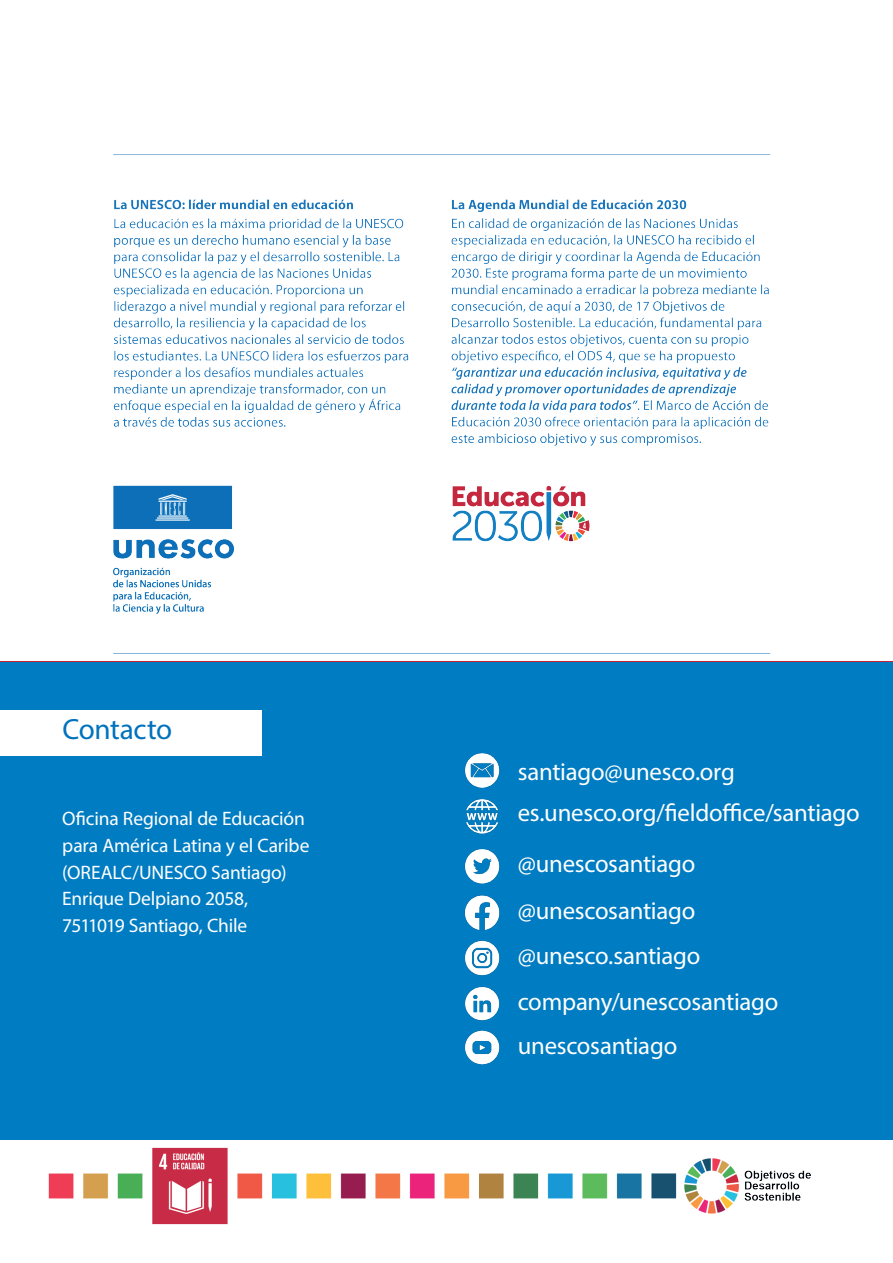
<style>
.page{position:relative;width:893px;height:1263px;background:#fff}
.page>*{position:absolute;margin:0;border:0;box-sizing:border-box;transform-origin:0 0}
.KPI_centre_bold{font:29.25px "Myriad Pro";letter-spacing:-.01em;color:#0072bc}
.KPI_centre_bold-2{font:24.75px "Myriad Pro";letter-spacing:-.01em;color:#fff}
.KPI_centre_bold-3{font:19.5px/26.7px "Myriad Pro";letter-spacing:-.01em;color:#fff}
</style>
<div class="page">
<img style="left:113px;top:154px;width:658px;height:500px">
<img style="left:48px;top:1147px;width:763px;height:78px">
<div style="left:0;top:662px;width:893px;height:478px;background:#007cc2"></div>
<img style="left:465px;top:753px;width:35px;height:35px">
<img style="left:466px;top:799px;width:33px;height:35px">
<img style="left:465px;top:849px;width:35px;height:35px">
<img style="left:465px;top:895px;width:35px;height:35px">
<img style="left:465px;top:1030px;width:35px;height:35px">
<img style="left:465px;top:940px;width:35px;height:36px">
<img style="left:465px;top:986px;width:35px;height:35px">
<div style="left:0;top:710px;width:262px;height:45px;background:#fff"></div>
<p class="KPI_centre_bold" style="left:62px;top:711px;width:111px">Contacto</p>
<p class="KPI_centre_bold-3" style="left:62px;top:805px;width:249px">Oficina Regional de Educación para América Latina y el Caribe (OREALC/UNESCO Santiago)<br>Enrique Delpiano 2058,<br>7511019 Santiago, Chile</p>
<p class="KPI_centre_bold-2" style="left:518px;top:756px;width:219px">santiago@unesco.org</p>
<p class="KPI_centre_bold-2" style="left:518px;top:798px;width:344px">es.unesco.org/fieldoffice/santiago</p>
<p class="KPI_centre_bold-2" style="left:518px;top:848px;width:179px">@unescosantiago</p>
<p class="KPI_centre_bold-2" style="left:518px;top:895px;width:179px">@unescosantiago</p>
<p class="KPI_centre_bold-2" style="left:518px;top:941px;width:184px">@unesco.santiago</p>
<p class="KPI_centre_bold-2" style="left:518px;top:986px;width:262px">company/unescosantiago</p>
<p class="KPI_centre_bold-2" style="left:518px;top:1030px;width:161px">unescosantiago</p>
</div>
